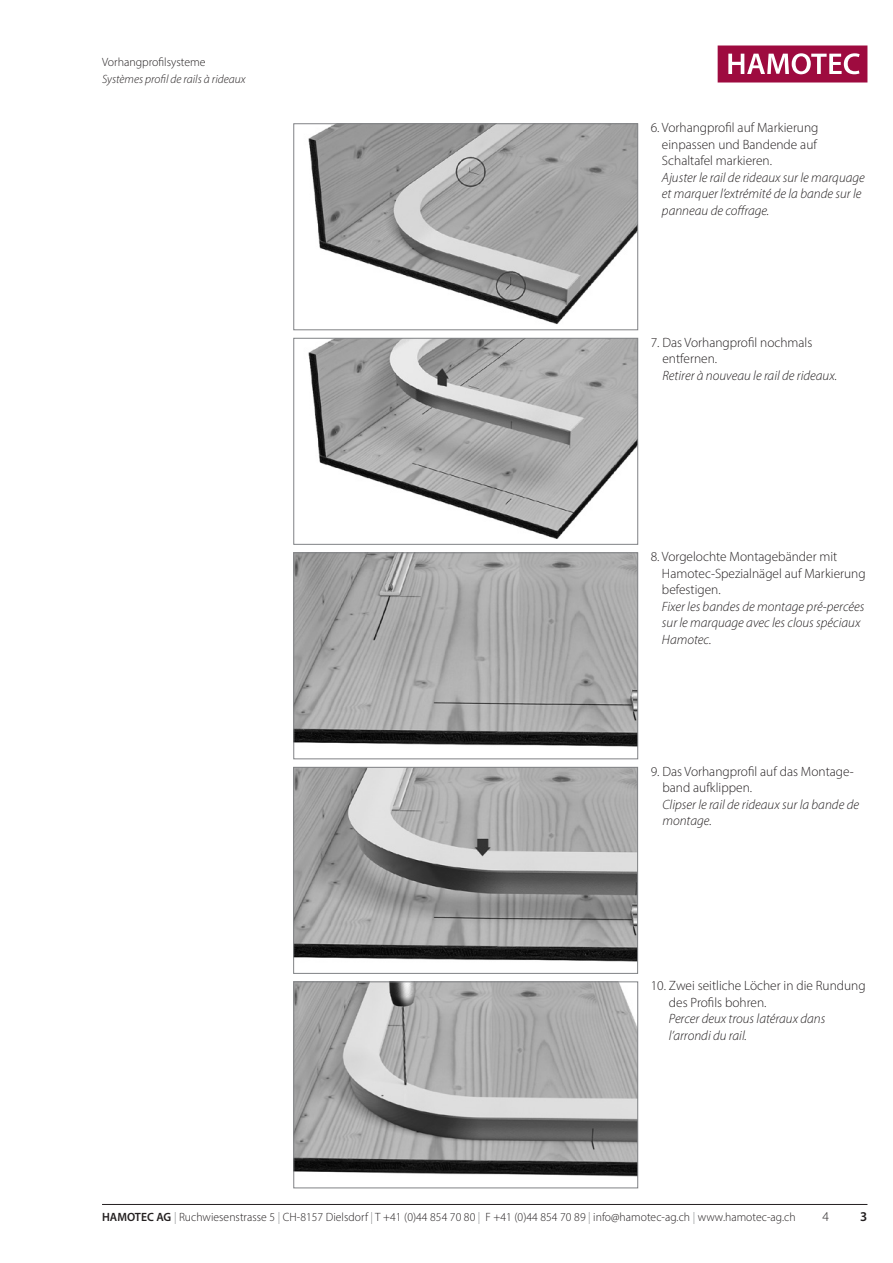
<style>
.page{position:relative;width:893px;height:1263px;background:#fff}
.page>*{position:absolute;margin:0;border:0;box-sizing:border-box;transform-origin:0 0}
.t1{font:300 13.5px/16.5px "Myriad Pro";color:#231f20}
.t2{font:italic 300 13.5px/16.5px "Myriad Pro";color:#231f20}
.t3{font:600 13.5px "Myriad Pro";color:#231f20}
.t4{font:300 12px "Myriad Pro";letter-spacing:.005em;color:#231f20}
.t5{font:italic 300 12px "Myriad Pro";color:#231f20}
.s1{font-weight:600}
.s2{color:#808285}
</style>
<div class="page">
<hr style="left:102px;top:1204px;width:765px;height:1px;background:#231f20">
<img style="left:308px;top:125px;width:328px;height:199px">
<div style="left:294px;top:123px;width:344px;height:207px;border:1px solid #808285"></div>
<img style="left:308px;top:340px;width:328px;height:199px">
<div style="left:294px;top:338px;width:344px;height:207px;border:1px solid #808285"></div>
<img style="left:296px;top:554px;width:340px;height:193px">
<div style="left:294px;top:552px;width:344px;height:207px;border:1px solid #808285"></div>
<img style="left:295px;top:769px;width:341px;height:193px">
<div style="left:293px;top:767px;width:345px;height:207px;border:1px solid #808285"></div>
<img style="left:296px;top:983px;width:340px;height:194px">
<div style="left:294px;top:981px;width:344px;height:207px;border:1px solid #808285"></div>
<svg style="left:718px;top:46px;width:149px;height:36px"></svg>
<p class="t4" style="left:102px;top:55px;width:105px">Vorhangprofilsysteme</p>
<p class="t5" style="left:102px;top:71px;width:145px">Systèmes profil de rails à rideaux</p>
<p class="t1" style="left:662px;top:119px;width:158px;text-align:justify;text-indent:-11px">6. Vorhangprofil auf Markierung einpassen und Bandende auf Schaltafel markieren.</p>
<p class="t2" style="left:662px;top:169px;width:204px">Ajuster le rail de rideaux sur le marquage et marquer l’extrémité de la bande sur le panneau de coffrage.</p>
<p class="t1" style="left:662px;top:334px;width:151px;text-indent:-12px">7. Das Vorhangprofil nochmals entfernen.</p>
<p class="t2" style="left:662px;top:367px;width:176px">Retirer à nouveau le rail de rideaux.</p>
<p class="t1" style="left:662px;top:548px;width:205px;text-indent:-11px">8. Vorgelochte Montagebänder mit<br>Hamotec-Spezialnägel auf Markierung befestigen.</p>
<p class="t2" style="left:662px;top:598px;width:204px">Fixer les bandes de montage pré-percées sur le marquage avec les clous spéciaux<br>Hamotec.</p>
<p class="t1" style="left:662px;top:763px;width:193px;text-indent:-12px">9. Das Vorhangprofil auf das Montage&shy;band aufklippen.</p>
<p class="t2" style="left:662px;top:796px;width:198px">Clipser le rail de rideaux sur la bande de montage.</p>
<p class="t1" style="left:669px;top:977px;width:198px;text-indent:-18px">10. Zwei seitliche Löcher in die Rundung des Profils bohren.</p>
<p class="t2" style="left:669px;top:1010px;width:158px">Percer deux trous latéraux dans l’arrondi du rail.</p>
<p class="t4" style="left:102px;top:1210px;width:695px"><span class="s1">HAMOTEC AG</span> <span class="s2">|</span> Ruchwiesenstrasse 5 <span class="s2">|</span> CH-8157 Dielsdorf <span class="s2">|</span> T +41 (0)44 854 70 80 <span class="s2">|</span> F +41 (0)44 854 70 89 <span class="s2">|</span> info@hamotec-ag.ch <span class="s2">|</span> www.hamotec-ag.ch</p>
<p class="t1" style="left:823px;top:1208px;width:8px">4</p>
<p class="t3" style="left:860px;top:1208px;width:9px">3</p>
</div>
